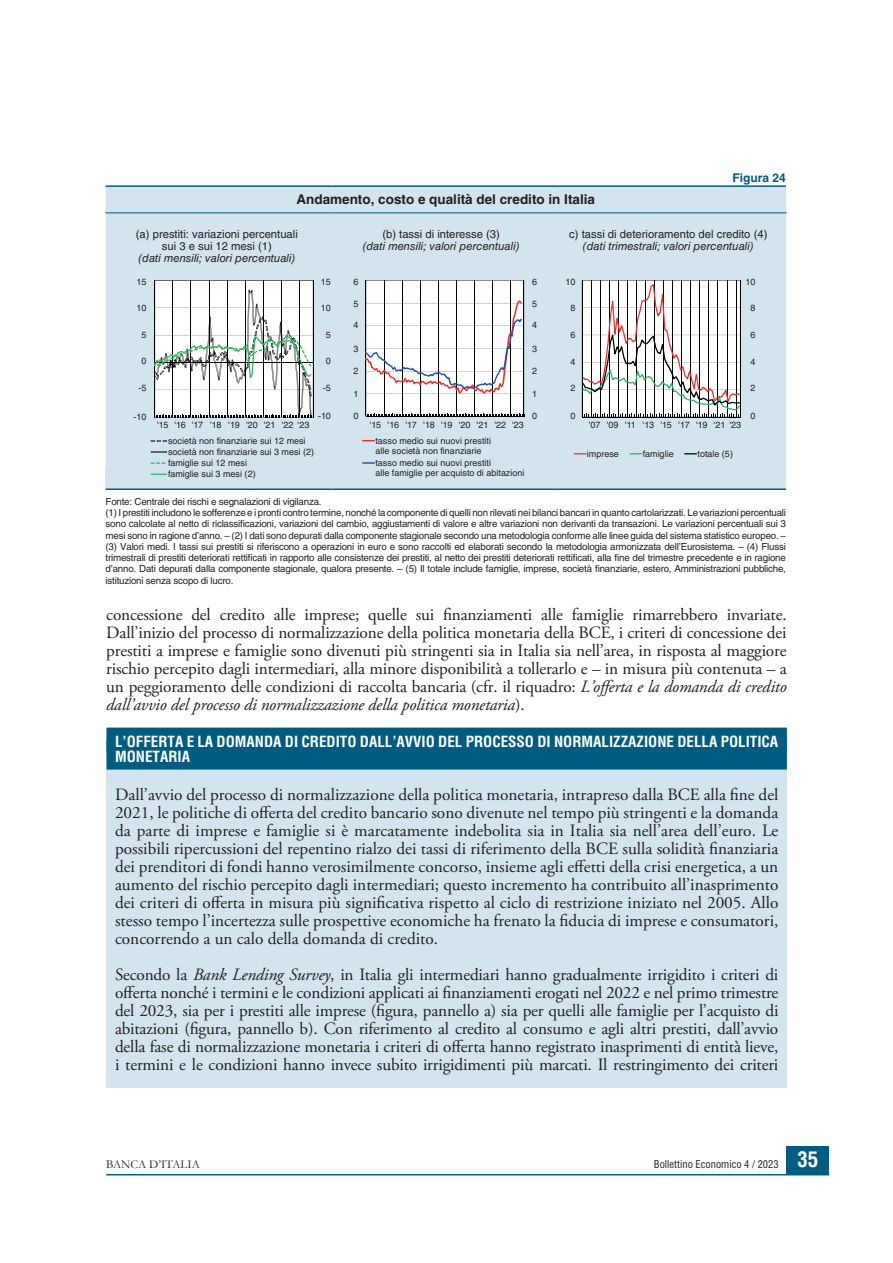
<style>
.page{position:relative;width:893px;height:1263px;background:#fff}
.page>*{position:absolute;margin:0;border:0;box-sizing:border-box;transform-origin:0 0}
.BE_BOX_-_Paragrafo{font:17.25px/18px "Adobe Garamond Pro";letter-spacing:-.005em;color:#231f20;text-align:justify}
.BE_TESTO_-_Paragrafo{font:17.25px/18px "Adobe Garamond Pro";letter-spacing:-.01em;color:#231f20;text-align:justify}
.BE_BOX_-_Titolo{font:700 condensed 15px/15px "Helvetica LT Std";color:#fff}
.BE_TAB_FIG_-_Titolo{font:700 13.5px "Helvetica LT Std";color:#231f20}
.t1{font:12px "Garamond";color:#231f20}
.BE_TAB_FIG_-_Numero{font:700 12px "Helvetica LT Std";color:#005c81}
.BE_TAB_FIG_-_Testati{font:11.25px/12px "Helvetica LT Std";color:#231f20;text-align:center}
.BE_TAB_FIG_-_Testati-2{font:italic 11.25px "Helvetica LT Std";color:#231f20}
.t2{font:condensed 10.5px "Helvetica LT Std";color:#231f20}
.BE_TAB_FIG_-_Nota{font:9.75px/11.2px "Helvetica LT Std";letter-spacing:-.02em;color:#231f20;text-align:justify}
.t3{font:9px/11.1px "Helvetica LT Std";letter-spacing:.005em;color:#231f20}
.t4{font:9px "Helvetica LT Std";letter-spacing:-.035em;color:#231f20}
.s1{font-style:italic}
.s2{font-weight:700;font-size:21px;color:#fff}
</style>
<div class="page">
<div style="left:787px;top:1146px;width:42px;height:29px;background:#005c81"></div>
<hr style="left:106px;top:1174px;width:723px;height:1px;background:#005c81">
<div style="left:106px;top:187px;width:680px;height:301px;background:#d2e4ee"></div>
<hr style="left:106px;top:185px;width:226px;height:2px;background:#005c81">
<hr style="left:332px;top:185px;width:227px;height:2px;background:#005c81">
<hr style="left:559px;top:185px;width:227px;height:2px;background:#005c81">
<hr style="left:106px;top:488px;width:226px;height:2px;background:#005c81">
<hr style="left:332px;top:488px;width:227px;height:2px;background:#005c81">
<hr style="left:559px;top:488px;width:227px;height:2px;background:#005c81">
<hr style="left:106px;top:212px;width:226px;height:1px;background:#005c81">
<hr style="left:332px;top:212px;width:227px;height:1px;background:#005c81">
<hr style="left:559px;top:212px;width:228px;height:1px;background:#005c81">
<div style="left:106px;top:468px;width:680px;height:18px;background:#d2e4ee"></div>
<svg style="left:574px;top:453px;width:13px;height:1px"></svg>
<svg style="left:629px;top:453px;width:13px;height:1px"></svg>
<svg style="left:684px;top:453px;width:13px;height:1px"></svg>
<svg style="left:362px;top:440px;width:13px;height:1px"></svg>
<svg style="left:362px;top:462px;width:13px;height:2px"></svg>
<svg style="left:151px;top:440px;width:16px;height:2px"></svg>
<svg style="left:151px;top:451px;width:16px;height:2px"></svg>
<svg style="left:151px;top:462px;width:15px;height:2px"></svg>
<svg style="left:151px;top:474px;width:16px;height:1px"></svg>
<hr style="left:582px;top:417px;width:158px;height:1px;background:#000001">
<svg style="left:582px;top:280px;width:159px;height:137px"></svg>
<svg style="left:366px;top:280px;width:159px;height:137px"></svg>
<hr style="left:155px;top:417px;width:158px;height:1px;background:#000001">
<hr style="left:313px;top:280px;width:1px;height:137px;background:#000001">
<svg style="left:155px;top:280px;width:158px;height:137px"></svg>
<div style="left:106px;top:732px;width:681px;height:356px;background:#d2e4ee"></div>
<div style="left:106px;top:727px;width:681px;height:24px;background:#005c81"></div>
<div style="left:106px;top:741px;width:681px;height:28px;background:#005c81"></div>
<h2 class="BE_TAB_FIG_-_Numero" style="left:733px;top:170px;width:55px">Figura 24</h2>
<h2 class="BE_TAB_FIG_-_Titolo" style="left:296px;top:191px;width:300px">Andamento, costo e qualità del credito in Italia</h2>
<p class="BE_TAB_FIG_-_Testati" style="left:136px;top:228px;width:163px">(a) prestiti: variazioni percentuali sui 3 e sui 12 mesi (1)</p>
<p class="BE_TAB_FIG_-_Testati-2" style="left:138px;top:251px;width:158px">(dati mensili; valori percentuali)</p>
<p class="BE_TAB_FIG_-_Testati" style="left:382px;top:228px;width:119px">(b) tassi di interesse (3)</p>
<p class="BE_TAB_FIG_-_Testati-2" style="left:363px;top:239px;width:158px">(dati mensili; valori percentuali)</p>
<p class="BE_TAB_FIG_-_Testati" style="left:569px;top:228px;width:200px">c) tassi di deterioramento del credito (4)</p>
<p class="BE_TAB_FIG_-_Testati-2" style="left:583px;top:239px;width:172px">(dati trimestrali; valori percentuali)</p>
<p class="t3" style="left:136px;top:276px;width:12px">15</p>
<p class="t3" style="left:321px;top:276px;width:12px">15</p>
<p class="t3" style="left:354px;top:276px;width:7px">6</p>
<p class="t3" style="left:532px;top:276px;width:7px">6</p>
<p class="t3" style="left:565px;top:276px;width:12px">10</p>
<p class="t3" style="left:745px;top:276px;width:12px">10</p>
<p class="t3" style="left:136px;top:302px;width:12px">10</p>
<p class="t3" style="left:321px;top:302px;width:12px">10</p>
<p class="t3" style="left:354px;top:298px;width:7px">5</p>
<p class="t3" style="left:532px;top:298px;width:7px">5</p>
<p class="t3" style="left:571px;top:302px;width:7px">8</p>
<p class="t3" style="left:751px;top:302px;width:7px">8</p>
<p class="t3" style="left:354px;top:319px;width:7px">4</p>
<p class="t3" style="left:532px;top:319px;width:7px">4</p>
<p class="t3" style="left:141px;top:329px;width:7px">5</p>
<p class="t3" style="left:326px;top:329px;width:7px">5</p>
<p class="t3" style="left:571px;top:329px;width:7px">6</p>
<p class="t3" style="left:751px;top:329px;width:7px">6</p>
<p class="t3" style="left:354px;top:343px;width:7px">3</p>
<p class="t3" style="left:532px;top:343px;width:7px">3</p>
<p class="t3" style="left:141px;top:355px;width:7px">0</p>
<p class="t3" style="left:326px;top:355px;width:7px">0</p>
<p class="t3" style="left:571px;top:356px;width:7px">4</p>
<p class="t3" style="left:751px;top:357px;width:7px">4</p>
<p class="t3" style="left:354px;top:365px;width:7px">2</p>
<p class="t3" style="left:532px;top:365px;width:7px">2</p>
<p class="t3" style="left:138px;top:383px;width:10px">-5</p>
<p class="t3" style="left:323px;top:383px;width:10px">-5</p>
<p class="t3" style="left:354px;top:388px;width:7px">1</p>
<p class="t3" style="left:532px;top:388px;width:7px">1</p>
<p class="t3" style="left:571px;top:383px;width:7px">2</p>
<p class="t3" style="left:751px;top:383px;width:7px">2</p>
<p class="t3" style="left:133px;top:412px;width:14px">-10</p>
<p class="t4" style="left:157px;top:420px;width:154px">'15 '16 '17 '18 '19 '20 '21 '22 '23</p>
<p class="t3" style="left:318px;top:410px;width:14px">-10</p>
<p class="t3" style="left:354px;top:410px;width:7px">0</p>
<p class="t4" style="left:370px;top:420px;width:156px">'15 '16 '17 '18 '19 '20 '21 '22 '23</p>
<p class="t3" style="left:532px;top:410px;width:7px">0</p>
<p class="t3" style="left:571px;top:410px;width:7px">0</p>
<p class="t4" style="left:589px;top:420px;width:154px">'07 '09 '11 '13 '15 '17 '19 '21 '23</p>
<p class="t3" style="left:751px;top:410px;width:7px">0</p>
<p class="t3" style="left:168px;top:435px;width:148px">società non finanziarie sui 12 mesi società non finanziarie sui 3 mesi (2) famiglie sui 12 mesi<br>famiglie sui 3 mesi (2)</p>
<p class="t3" style="left:375px;top:435px;width:117px;line-height:10.5px">tasso medio sui nuovi prestiti alle società non finanziarie</p>
<p class="t3" style="left:375px;top:458px;width:151px;line-height:10.2px">tasso medio sui nuovi prestiti<br>alle famiglie per acquisto di abitazioni</p>
<p class="t3" style="left:587px;top:448px;width:34px">imprese</p>
<p class="t3" style="left:643px;top:448px;width:32px">famiglie</p>
<p class="t3" style="left:697px;top:448px;width:37px">totale (5)</p>
<p class="BE_TAB_FIG_-_Nota" style="left:106px;top:496px;width:217px">Fonte: Centrale dei rischi e segnalazioni di vigilanza.</p>
<p class="BE_TAB_FIG_-_Nota" style="left:106px;top:507px;width:682px">(1) I prestiti includono le sofferenze e i pronti contro termine, nonché la componente di quelli non rilevati nei bilanci bancari in quanto cartolarizzati. Le variazioni percentuali sono calcolate al netto di riclassificazioni, variazioni del cambio, aggiustamenti di valore e altre variazioni non derivanti da transazioni. Le variazioni percentuali sui 3 mesi sono in ragione d’anno. – (2) I dati sono depurati dalla componente stagionale secondo una metodologia conforme alle linee guida del sistema statistico europeo. – (3) Valori medi. I tassi sui prestiti si riferiscono a operazioni in euro e sono raccolti ed elaborati secondo la metodologia armonizzata dell’Eurosistema. – (4) Flussi trimestrali di prestiti deteriorati rettificati in rapporto alle consistenze dei prestiti, al netto dei prestiti deteriorati rettificati, alla fine del trimestre precedente e in ragione d’anno. Dati depurati dalla componente stagionale, qualora presente. – (5) Il totale include famiglie, imprese, società finanziarie, estero, Amministrazioni pubbliche, istituzioni senza scopo di lucro.</p>
<p class="BE_TESTO_-_Paragrafo" style="left:106px;top:606px;width:682px">concessione del credito alle imprese; quelle sui finanziamenti alle famiglie rimarrebbero invariate.<br>Dall’inizio del processo di normalizzazione della politica monetaria della BCE, i criteri di concessione dei prestiti a imprese e famiglie sono divenuti più stringenti sia in Italia sia nell’area, in risposta al maggiore rischio percepito dagli intermediari, alla minore disponibilità a tollerarlo e – in misura più contenuta – a un peggioramento delle condizioni di raccolta bancaria (cfr. il riquadro: <span class="s1">L’offerta e la domanda di credito dall’avvio del processo di normalizzazione della politica monetaria</span>).</p>
<h3 class="BE_BOX_-_Titolo" style="left:115px;top:734px;width:665px">L’OFFERTA E LA DOMANDA DI CREDITO DALL’AVVIO DEL PROCESSO DI NORMALIZZAZIONE DELLA POLITICA<br>MONETARIA</h3>
<p class="BE_BOX_-_Paragrafo" style="left:115px;top:786px;width:665px">Dall’avvio del processo di normalizzazione della politica monetaria, intrapreso dalla BCE alla fine del 2021, le politiche di offerta del credito bancario sono divenute nel tempo più stringenti e la domanda da parte di imprese e famiglie si è marcatamente indebolita sia in Italia sia nell’area dell’euro. Le possibili ripercussioni del repentino rialzo dei tassi di riferimento della BCE sulla solidità finanziaria dei prenditori di fondi hanno verosimilmente concorso, insieme agli effetti della crisi energetica, a un aumento del rischio percepito dagli intermediari; questo incremento ha contribuito all’inasprimento dei criteri di offerta in misura più significativa rispetto al ciclo di restrizione iniziato nel 2005. Allo stesso tempo l’incertezza sulle prospettive economiche ha frenato la fiducia di imprese e consumatori, concorrendo a un calo della domanda di credito.</p>
<p class="BE_BOX_-_Paragrafo" style="left:115px;top:966px;width:665px">Secondo la <span class="s1">Bank Lending Survey</span>, in Italia gli intermediari hanno gradualmente irrigidito i criteri di offerta nonché i termini e le condizioni applicati ai finanziamenti erogati nel 2022 e nel primo trimestre del 2023, sia per i prestiti alle imprese (figura, pannello a) sia per quelli alle famiglie per l’acquisto di abitazioni (figura, pannello b). Con riferimento al credito al consumo e agli altri prestiti, dall’avvio della fase di normalizzazione monetaria i criteri di offerta hanno registrato inasprimenti di entità lieve, i termini e le condizioni hanno invece subito irrigidimenti più marcati. Il restringimento dei criteri</p>
<p class="t1" style="left:106px;top:1156px;width:95px">BANCA D’ITALIA</p>
<p class="t2" style="left:654px;top:1158px;width:166px">Bollettino Economico 4 / 2023 <span class="s2">35</span></p>
</div>
